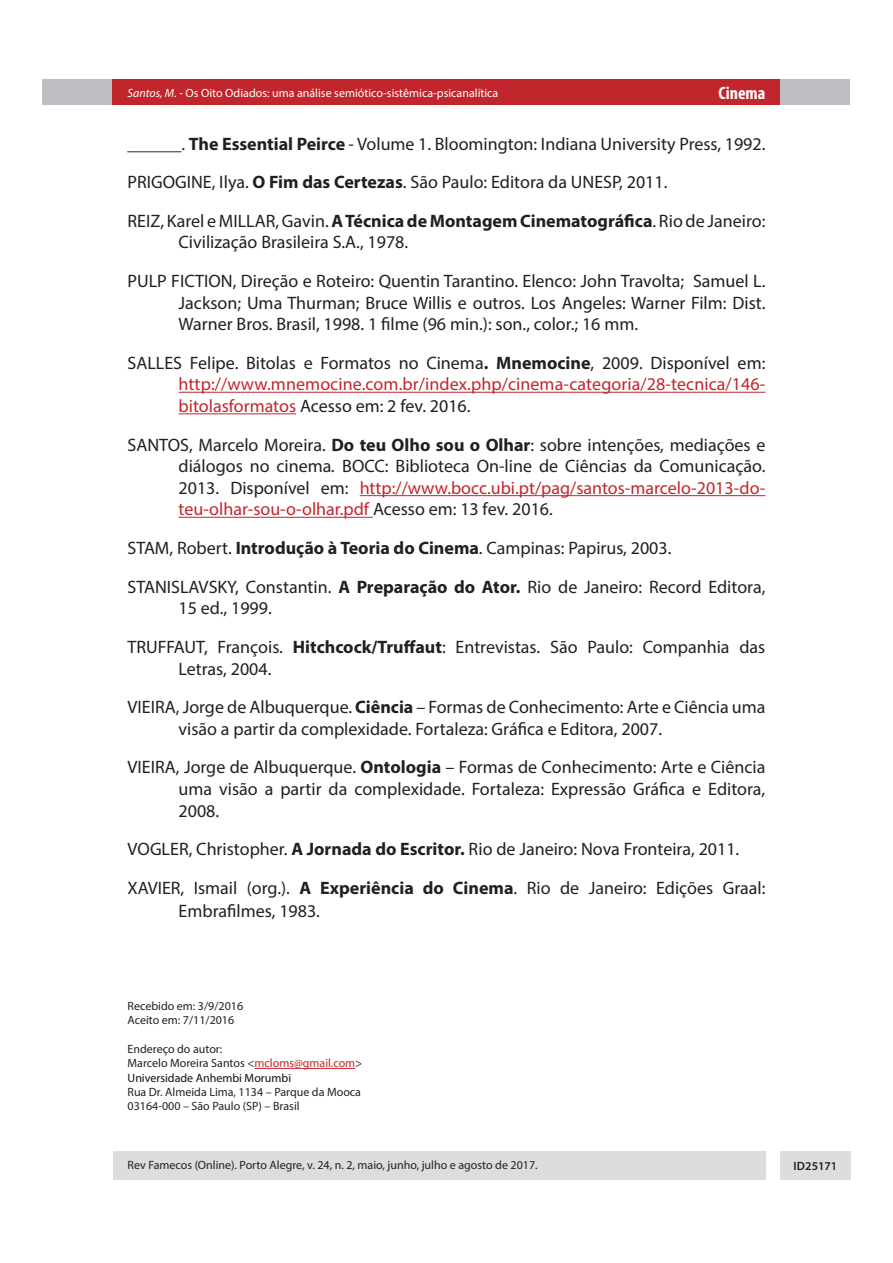
<style>
.page{position:relative;width:893px;height:1263px;background:#fff}
.page>*{position:absolute;margin:0;border:0;box-sizing:border-box;transform-origin:0 0}
.Interna_-_referência{font:18px/21.6px "Myriad Pro";color:#231f20}
.Interna_-_referência-2{font:18px/21.6px "Myriad Pro";color:#c2262d;text-align:justify}
.t1{font:700 condensed 18px "Myriad Pro";color:#fff}
.Interna_-_aceite_e_d{font:12px "Myriad Pro";color:#231f20}
.t2{font:12px "Myriad Pro";color:#fff}
.Interna_-_aceite_e_d-2{font:12px "Myriad Pro";color:#222}
.Interna_-_aceite_e_d-3{font:12px "Myriad Pro";color:#111}
.t3{font:600 12px "Myriad Pro";color:#231f20}
.s1{font-style:italic}
.s2{font-weight:700}
.s3{color:#231f20}
.s4{font-weight:700;color:#231f20}
.s5{color:#c2262d}
</style>
<div class="page">
<div style="left:43px;top:80px;width:807px;height:25px;background:#bcbec2"></div>
<div style="left:113px;top:80px;width:667px;height:25px;background:#c2262d"></div>
<div style="left:780px;top:1151px;width:70px;height:28px;background:#dcddde"></div>
<div style="left:113px;top:1151px;width:652px;height:28px;background:#dcddde"></div>
<hr style="left:179px;top:392px;width:586px;height:1px;background:#c2262d">
<hr style="left:179px;top:413px;width:117px;height:1px;background:#c2262d">
<hr style="left:360px;top:495px;width:405px;height:1px;background:#c2262d">
<hr style="left:179px;top:517px;width:194px;height:1px;background:#c2262d">
<hr style="left:255px;top:1068px;width:100px;height:1px;background:#c2262d">
<p class="t2" style="left:128px;top:85px;width:372px"><span class="s1">Santos, M.</span> - Os Oito Odiados: uma análise semiótico-sistêmica-psicanalítica</p>
<p class="t1" style="left:719px;top:82px;width:48px">Cinema</p>
<p class="Interna_-_referência" style="left:128px;top:132px;width:639px">______. <span class="s2">The Essential Peirce</span> - Volume 1. Bloomington: Indiana University Press, 1992.</p>
<p class="Interna_-_referência" style="left:128px;top:171px;width:541px">PRIGOGINE, Ilya. <span class="s2">O Fim das Certezas</span>. São Paulo: Editora da UNESP, 2011.</p>
<p class="Interna_-_referência" style="left:179px;top:210px;width:588px;text-indent:-51px">REIZ, Karel e MILLAR, Gavin. <span class="s2">A Técnica de Montagem Cinematográfica</span>. Rio de Janeiro:<br>Civilização Brasileira S.A., 1978.</p>
<p class="Interna_-_referência" style="left:179px;top:270px;width:588px;text-align:justify;text-indent:-51px">PULP FICTION, Direção e Roteiro: Quentin Tarantino. Elenco: John Travolta; Samuel L.<br>Jackson; Uma Thurman; Bruce Willis e outros. Los Angeles: Warner Film: Dist.<br>Warner Bros. Brasil, 1998. 1 filme (96 min.): son., color.; 16 mm.</p>
<p class="Interna_-_referência-2" style="left:179px;top:352px;width:588px;text-indent:-51px"><span class="s3">SALLES Felipe. Bitolas e Formatos no Cinema</span><span class="s4">. Mnemocine</span><span class="s3">, 2009. Disponível em: </span>http://www.mnemocine.com.br/index.php/cinema-categoria/28-tecnica/146- bitolasformatos <span class="s3">Acesso em: 2 fev. 2016.</span></p>
<p class="Interna_-_referência" style="left:179px;top:433px;width:588px;text-align:justify;text-indent:-51px">SANTOS, Marcelo Moreira. <span class="s2">Do teu Olho sou o Olhar</span>: sobre intenções, mediações e diálogos no cinema<span class="s1">.</span> BOCC: Biblioteca On-line de Ciências da Comunicação.<br>2013. Disponível em: <span class="s5">http://www.bocc.ubi.pt/pag/santos-marcelo-2013-do&shy;teu-olhar-sou-o-olhar.pdf</span> Acesso em: 13 fev. 2016.</p>
<p class="Interna_-_referência" style="left:128px;top:537px;width:545px">STAM, Robert. <span class="s2">Introdução à Teoria do Cinema</span>. Campinas: Papirus, 2003.</p>
<p class="Interna_-_referência" style="left:179px;top:576px;width:588px;text-indent:-51px">STANISLAVSKY, Constantin. <span class="s2">A Preparação do Ator.</span> Rio de Janeiro: Record Editora,<br>15 ed., 1999.</p>
<p class="Interna_-_referência" style="left:179px;top:636px;width:588px;text-indent:-51px">TRUFFAUT, François. <span class="s2">Hitchcock/Truffaut</span>: Entrevistas. São Paulo: Companhia das<br>Letras, 2004.</p>
<p class="Interna_-_referência" style="left:179px;top:696px;width:588px;text-indent:-51px">VIEIRA, Jorge de Albuquerque. <span class="s2">Ciência</span> – Formas de Conhecimento: Arte e Ciência uma visão a partir da complexidade. Fortaleza: Gráfica e Editora, 2007.</p>
<p class="Interna_-_referência" style="left:179px;top:756px;width:588px;text-align:justify;text-indent:-51px">VIEIRA, Jorge de Albuquerque. <span class="s2">Ontologia</span> – Formas de Conhecimento: Arte e Ciência uma visão a partir da complexidade. Fortaleza: Expressão Gráfica e Editora, 2008.</p>
<p class="Interna_-_referência" style="left:128px;top:838px;width:613px">VOGLER, Christopher. <span class="s2">A Jornada do Escritor.</span> Rio de Janeiro: Nova Fronteira, 2011.</p>
<p class="Interna_-_referência" style="left:179px;top:876px;width:588px;line-height:23.4px;text-indent:-51px">XAVIER, Ismail (org.). <span class="s2">A Experiência do Cinema</span>. Rio de Janeiro: Edições Graal:<br>Embrafilmes, 1983.</p>
<p class="Interna_-_aceite_e_d" style="left:128px;top:998px;width:117px">Recebido em: 3/9/2016</p>
<p class="Interna_-_aceite_e_d" style="left:128px;top:1012px;width:108px">Aceito em: 7/11/2016</p>
<p class="Interna_-_aceite_e_d" style="left:128px;top:1041px;width:96px">Endereço do autor:</p>
<p class="Interna_-_aceite_e_d" style="left:128px;top:1056px;width:236px">Marcelo Moreira Santos &lt;<span class="s5">mcloms@gmail.com</span>&gt;</p>
<p class="Interna_-_aceite_e_d-3" style="left:128px;top:1070px;width:165px">Universidade Anhembi Morumbi</p>
<p class="Interna_-_aceite_e_d-2" style="left:128px;top:1084px;width:235px">Rua Dr. Almeida Lima, 1134 – Parque da Mooca</p>
<p class="Interna_-_aceite_e_d-2" style="left:128px;top:1099px;width:174px">03164-000 – São Paulo (SP) – Brasil</p>
<p class="Interna_-_aceite_e_d" style="left:128px;top:1158px;width:412px">Rev Famecos (Online). Porto Alegre, v. 24, n. 2, maio, junho, julho e agosto de 2017.</p>
<p class="t3" style="left:793px;top:1158px;width:45px">ID25171</p>
</div>
